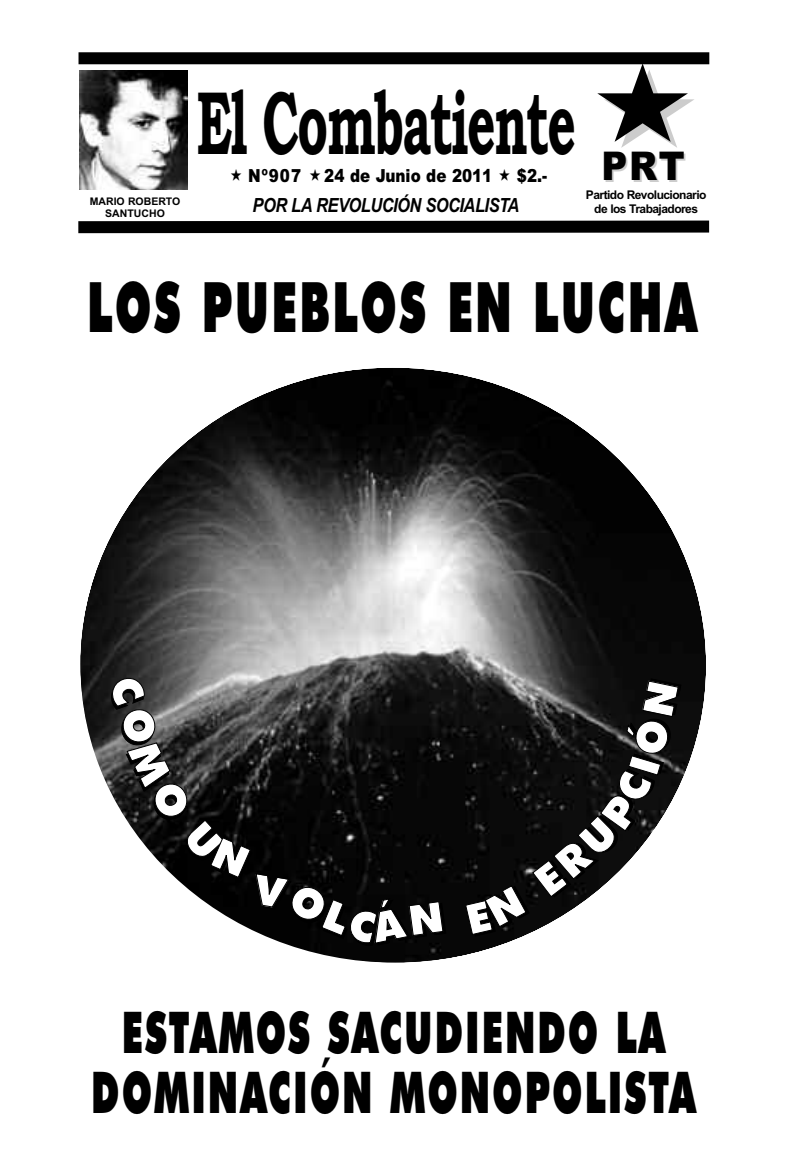
<style>
.page{position:relative;width:787px;height:1170px;background:#fff}
.page>*{position:absolute;margin:0;border:0;box-sizing:border-box;transform-origin:0 0}
.t1{font:700 90px "Bookman Old Style";letter-spacing:-.035em;color:#000;scale:.55 1}
.t2{font:900 69.6px "Futura BT";letter-spacing:.055em;color:#000;scale:.62 1}
.t3{font:900 57.6px/60px "Futura BT";letter-spacing:.055em;color:#000;text-align:center;scale:.62 1}
.t4{font:900 39.6px "Arial";color:#000;scale:.91 1}
.t5{font:italic 700 19.5px "Arial";letter-spacing:-.03em;color:#000;scale:.84 1}
.t6{font:900 18px "Arial";color:#000;scale:.84 1}
.t7{font:700 12px "Arial";letter-spacing:-.045em;color:#000}
.t8{font:700 10.5px/12.6px "Arial";color:#000;text-align:center}
</style>
<div class="page">
<svg style="left:78px;top:220px;width:632px;height:14px;background:#242424"></svg>
<img style="left:79px;top:70px;width:108px;height:119px">
<div style="left:78px;top:52px;width:631px;height:12px;background:#000"></div>
<img style="left:80px;top:368px;width:626px;height:594px">
<svg style="left:597px;top:64px;width:91px;height:1px"></svg>
<svg style="left:108px;top:673px;width:335px;height:270px;background:#373737"></svg>
<div style="left:465px;top:886px;width:64px;height:48px;background:#080808"></div>
<svg style="left:536px;top:681px;width:142px;height:215px;background:#333"></svg>
<p class="t8" style="left:90px;top:195px;width:92px">MARIO ROBERTO<br>SANTUCHO</p>
<h1 class="t1" style="left:196px;top:70px;width:691px">El Combatiente</h1>
<p class="t4" style="left:601px;top:143px;width:93px">PRT</p>
<p class="t7" style="left:586px;top:188px;width:122px">Partido Revolucionario</p>
<p class="t6" style="left:248px;top:165px;width:65px">Nº907</p>
<p class="t6" style="left:324px;top:165px;width:202px">24 de Junio de 2011</p>
<p class="t6" style="left:517px;top:165px;width:37px">$2.-</p>
<p class="t5" style="left:252px;top:194px;width:319px">POR LA REVOLUCIÓN SOCIALISTA</p>
<p class="t7" style="left:594px;top:201px;width:105px">de los Trabajadores</p>
<p class="t2" style="left:87px;top:267px;width:985px">LOS PUEBLOS EN LUCHA</p>
<p class="t3" style="left:91px;top:1002px;width:976px">ESTAMOS SACUDIENDO LA<br>DOMINACIÓN MONOPOLISTA</p>
</div>
